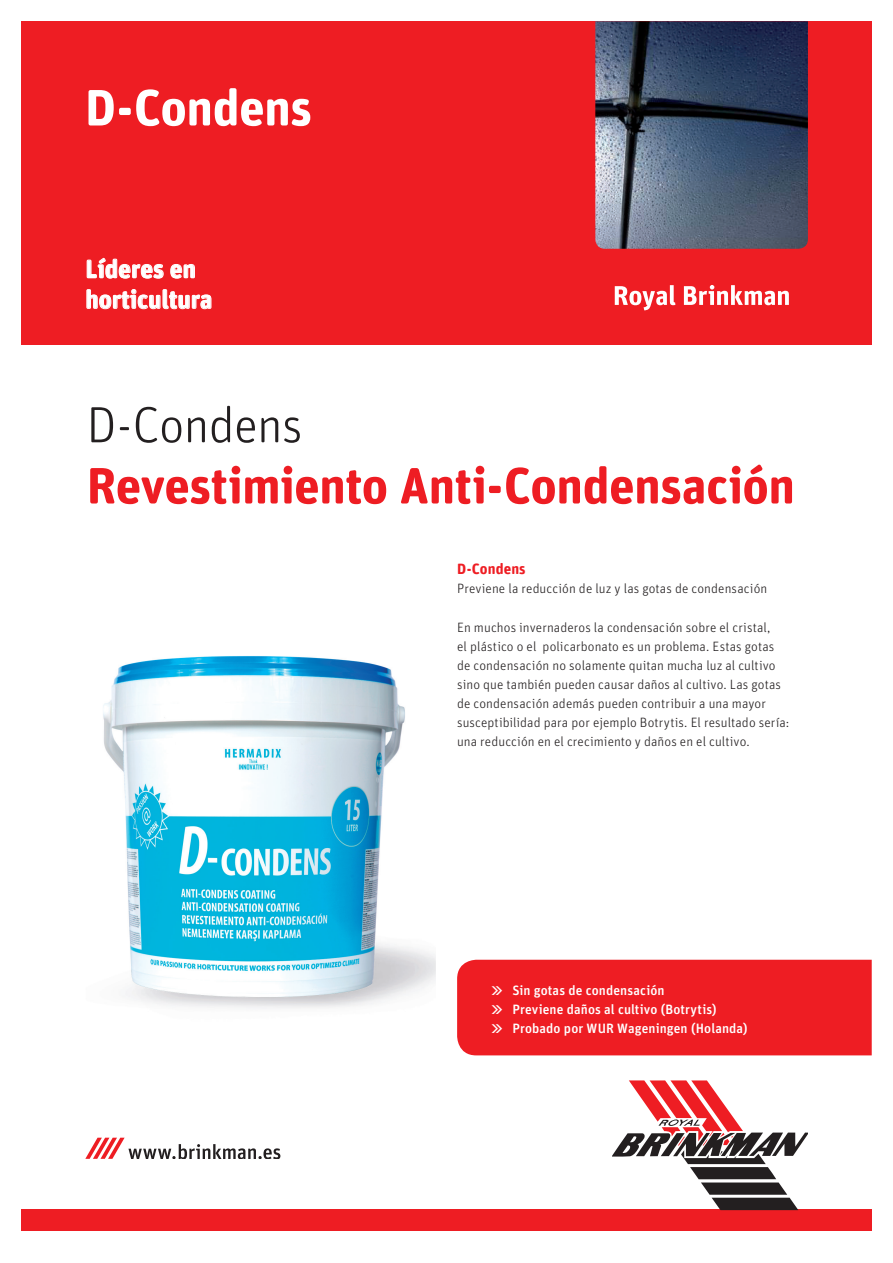
<style>
.page{position:relative;width:893px;height:1263px;background:#fff}
.page>*{position:absolute;margin:0;border:0;box-sizing:border-box;transform-origin:0 0}
.Koptekst_Unit_Rounde{font:700 51px "Unit Rounded Offc Pro";letter-spacing:-.01em;color:#ee1d23}
.Koptekst_Unit_Rounde-2{font:300 51px "Unit Rounded Offc Pro";letter-spacing:-.015em;color:#231f20}
.Koptekst_Unit_Rounde-3{font:700 51px "Unit Rounded Offc Pro";letter-spacing:-.01em;color:#fff}
.t1{font:700 25.5px/30.6px "Unit Rounded Offc Pro";color:#fff}
.Tussenkop_Unit_Round{font:700 15px "Unit Rounded Offc Pro";letter-spacing:.005em;color:#ee1d23}
.Standaard_Unit_light{font:300 13.5px/19.2px "Unit";letter-spacing:.01em;color:#231f20}
.t2{font:500 13.5px "Unit";letter-spacing:.01em;color:#fff}
</style>
<div class="page">
<div style="left:21px;top:21px;width:851px;height:323px;background:#ee1d23"></div>
<div style="left:21px;top:1210px;width:851px;height:21px;background:#ee1d23"></div>
<svg style="left:613px;top:1080px;width:195px;height:130px"></svg>
<svg style="left:85px;top:1138px;width:195px;height:21px"></svg>
<img style="left:595px;top:21px;width:213px;height:228px">
<img style="left:103px;top:656px;width:333px;height:353px">
<svg style="left:615px;top:285px;width:174px;height:25px"></svg>
<svg style="left:86px;top:257px;width:78px;height:22px"></svg>
<svg style="left:170px;top:264px;width:25px;height:15px"></svg>
<svg style="left:86px;top:289px;width:126px;height:20px"></svg>
<div style="left:457px;top:960px;width:415px;height:95px;background:#ee1d23"></div>
<p class="Koptekst_Unit_Rounde-3" style="left:85px;top:71px;width:229px">D-Condens</p>
<p class="t1" style="left:85px;top:252px;width:128px">Líderes en horticultura</p>
<p class="Koptekst_Unit_Rounde-2" style="left:87px;top:392px;width:218px">D-Condens</p>
<p class="Koptekst_Unit_Rounde" style="left:87px;top:449px;width:710px">Revestimiento Anti-Condensación</p>
<p class="Tussenkop_Unit_Round" style="left:457px;top:558px;width:70px">D-Condens</p>
<p class="Standaard_Unit_light" style="left:457px;top:579px;width:312px">Previene la reducción de luz y las gotas de condensación</p>
<p class="Standaard_Unit_light" style="left:457px;top:617px;width:334px">En muchos invernaderos la condensación sobre el cristal,<br>el plástico o el policarbonato es un problema. Estas gotas de condensación no solamente quitan mucha luz al cultivo sino que también pueden causar daños al cultivo. Las gotas de condensación además pueden contribuir a una mayor susceptibilidad para por ejemplo Botrytis. El resultado sería: una reducción en el crecimiento y daños en el cultivo.</p>
<p class="t2" style="left:512px;top:982px;width:154px">Sin gotas de condensación</p>
<p class="t2" style="left:512px;top:1001px;width:206px">Previene daños al cultivo (Botrytis)</p>
<p class="t2" style="left:512px;top:1020px;width:237px">Probado por WUR Wageningen (Holanda)</p>
</div>
